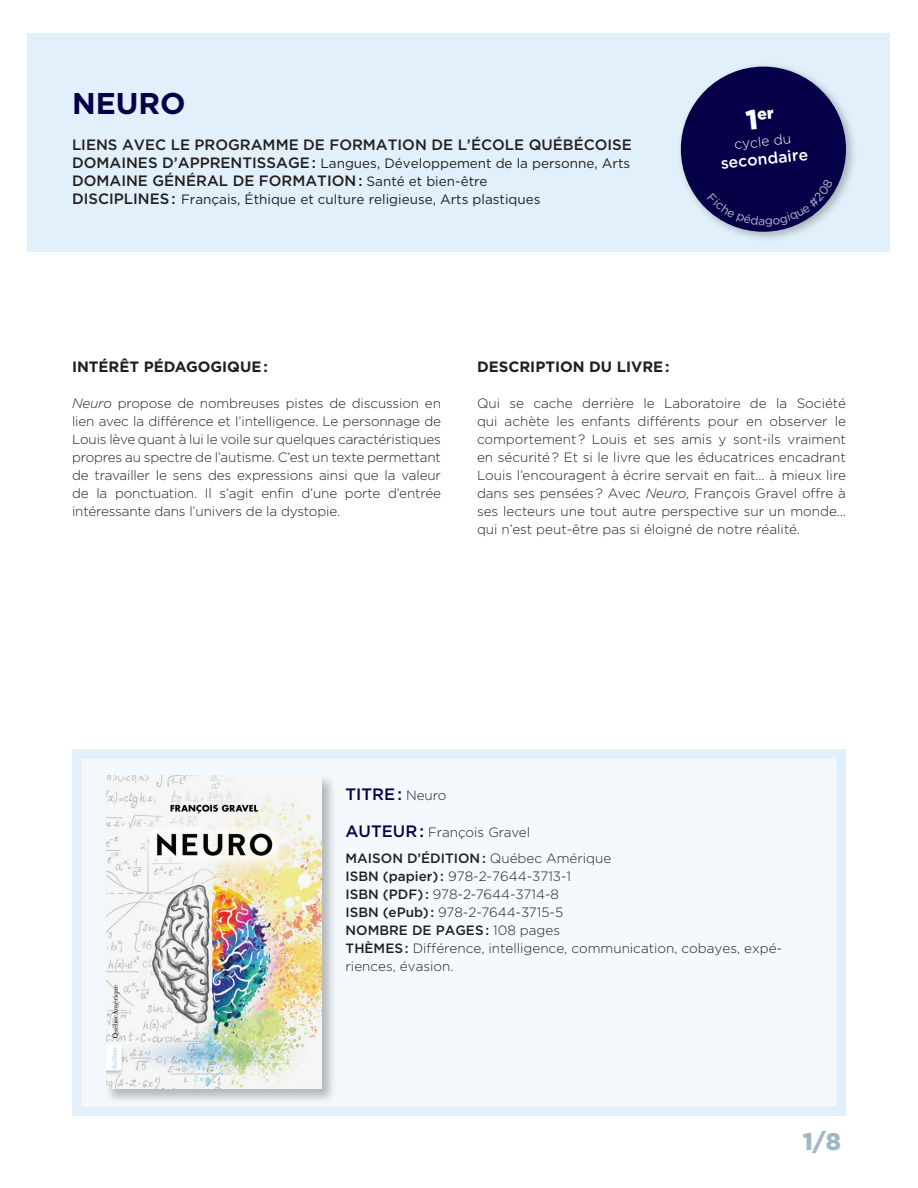
<style>
.page{position:relative;width:918px;height:1188px;background:#fff}
.page>*{position:absolute;margin:0;border:0;box-sizing:border-box;transform-origin:0 0}
.t1{font:700 30px "Gotham";color:#050048}
.t2{font:900 24px "Gotham";color:#9eb7c7}
.DescriptionLivre{font:500 16.5px "Gotham";color:#050048}
.AvantLaLecture__VERT{font:500 15.9px "Gotham";color:#fff}
.t3{font:500 15px "Gotham";color:#231f20}
.DescriptionLivre-2{font:700 15px "Gotham";color:#231f20}
.AvantLaLecture__VERT-2{font:300 13.8px "Gotham";color:#fff}
.DescriptionLivre-3{font:300 13.5px/18px "Gotham";letter-spacing:-.01em;color:#231f20;text-align:justify}
.Liste{font:300 13.5px/18px "Gotham";color:#231f20}
.t4{font:13.5px "Gotham";color:#231f20}
.Liste-2{font:500 13.5px "Gotham";color:#231f20}
.s1{font-weight:500;font-size:15px}
.s2{font-weight:400;font-size:13.5px}
.s3{font-style:italic}
.s4{font-weight:300;font-size:13.5px;color:#231f20}
.s5{font-weight:500;font-size:16.5px;color:#050048}
.s6{font-weight:300}
.s7{font-weight:500}
</style>
<div class="page">
<div style="left:28px;top:34px;width:862px;height:218px;background:#e1f0fa"></div>
<svg style="left:72px;top:749px;width:774px;height:367px"></svg>
<div style="left:676px;top:62px;width:181px;height:181px;background:#231f20;opacity:.3"></div>
<div style="left:681px;top:67px;width:165px;height:165px;background:#050048;border-radius:50%"></div>
<div style="left:104px;top:774px;width:233px;height:330px;background:#231f20;opacity:.3"></div>
<img style="left:106px;top:776px;width:216px;height:313px">
<svg style="left:708px;top:194px;width:125px;height:33px"></svg>
<p class="t1" style="left:72px;top:83px;width:115px">NEURO</p>
<p class="t3" style="left:72px;top:135px;width:561px">LIENS AVEC LE PROGRAMME DE FORMATION DE L’ÉCOLE QUÉBÉCOISE</p>
<p class="t4" style="left:72px;top:156px;width:560px"><span class="s1">DOMAINES D’APPRENTISSAGE :</span> Langues, Développement de la personne, Arts</p>
<p class="t3" style="left:72px;top:171px;width:417px">DOMAINE GÉNÉRAL DE FORMATION : <span class="s2">Santé et bien-être</span></p>
<p class="t4" style="left:72px;top:192px;width:470px"><span class="s1">DISCIPLINES :</span> Français, Éthique et culture religieuse, Arts plastiques</p>
<p class="AvantLaLecture__VERT-2" style="left:733px;top:136px;width:59px;rotate:-6deg">cycle du</p>
<p class="AvantLaLecture__VERT" style="left:720px;top:153px;width:89px;rotate:-6deg">secondaire</p>
<p class="DescriptionLivre-2" style="left:72px;top:357px;width:197px">INTÉRÊT PÉDAGOGIQUE :</p>
<p class="DescriptionLivre-3" style="left:72px;top:394px;width:371px"><span class="s3">Neuro</span> propose de nombreuses pistes de discussion en lien avec la différence et l’intelligence. Le personnage de Louis lève quant à lui le voile sur quelques caractéristiques propres au spectre de l’autisme. C’est un texte permettant de travailler le sens des expressions ainsi que la valeur de la ponctuation. Il s’agit enfin d’une porte d’entrée intéressante dans l’univers de la dystopie.</p>
<p class="DescriptionLivre-2" style="left:477px;top:357px;width:194px">DESCRIPTION DU LIVRE :</p>
<p class="DescriptionLivre-3" style="left:477px;top:394px;width:371px">Qui se cache derrière le Laboratoire de la Société qui achète les enfants différents pour en observer le comportement ? Louis et ses amis y sont-ils vraiment en sécurité ? Et si le livre que les éducatrices encadrant Louis l’encouragent à écrire servait en fait… à mieux lire dans ses pensées ? Avec <span class="s3">Neuro</span>, François Gravel offre à ses lecteurs une tout autre perspective sur un monde… qui n’est peut-être pas si éloigné de notre réalité.</p>
<p class="DescriptionLivre" style="left:346px;top:783px;width:102px">TITRE : <span class="s4">Neuro</span></p>
<p class="DescriptionLivre-3" style="left:346px;top:823px;width:186px"><span class="s5">AUTEUR :</span> François Gravel</p>
<p class="Liste-2" style="left:346px;top:849px;width:267px">MAISON D’ÉDITION : <span class="s6">Québec Amérique</span></p>
<p class="Liste" style="left:346px;top:867px;width:227px"><span class="s7">ISBN (papier) :</span> 978-2-7644-3713-1</p>
<p class="Liste" style="left:346px;top:885px;width:215px"><span class="s7">ISBN (PDF) :</span> 978-2-7644-3714-8</p>
<p class="Liste" style="left:346px;top:903px;width:219px"><span class="s7">ISBN (ePub) :</span> 978-2-7644-3715-5</p>
<p class="Liste-2" style="left:346px;top:921px;width:216px">NOMBRE DE PAGES : <span class="s6">108 pages</span></p>
<p class="Liste" style="left:346px;top:939px;width:438px"><span class="s7">THÈMES :</span> Différence, intelligence, communication, cobayes, expé&shy;riences, évasion.</p>
<h2 class="t2" style="left:803px;top:1125px;width:40px">1/8</h2>
</div>
